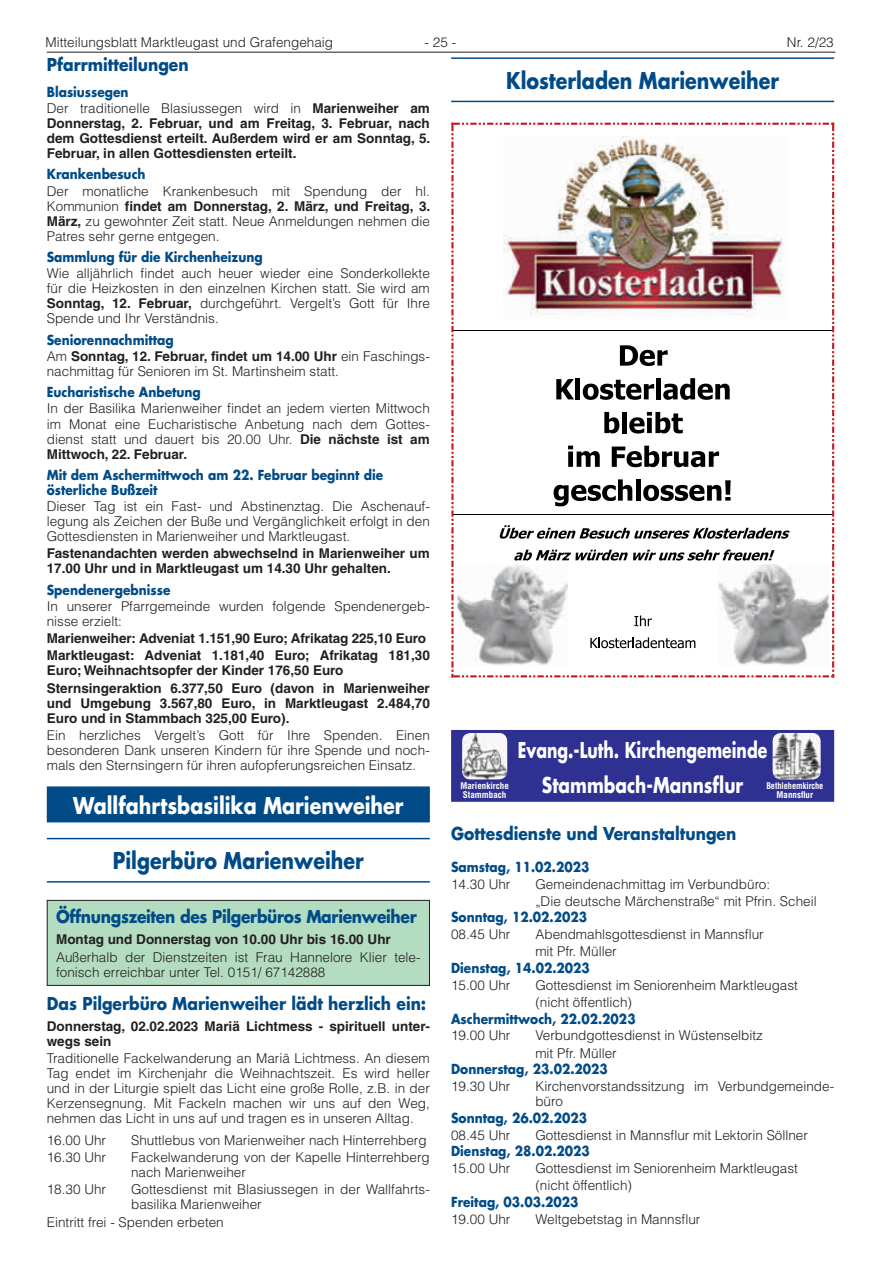
<style>
.page{position:relative;width:881px;height:1263px;background:#fff}
.page>*{position:absolute;margin:0;border:0;box-sizing:border-box;transform-origin:0 0}
.t1{font:700 22.5px "Futura LT";color:#004b87;scale:.85 1}
.t2{font:700 22.5px "Futura LT";color:#fff;scale:.85 1}
.t3{font:700 21.3px "Futura LT";color:#fff;scale:.74 1}
.t4{font:700 21.3px "Futura LT";color:#fff;scale:.8 1}
.t5{font:700 17.25px "Futura LT";color:#004b87;scale:.9 1}
.t6{font:700 17.25px "Futura LT";letter-spacing:-.02em;color:#004b87;scale:.9 1}
.t7{font:300 13.5px/15px "Helvetica LT";color:#231f20}
.t8{font:700 13.5px/15px "Helvetica LT";color:#231f20}
.t9{font:700 13.5px/15px "Futura LT";color:#004b87;scale:.9 1}
.t10{font:700 condensed 9px/8.7px "Helvetica LT";color:#fff;text-align:center;scale:.92 1}
.t11{font:700 condensed 9px "Helvetica LT";color:#fff}
.s1{font-weight:300}
.s2{font-weight:700}
</style>
<div class="page">
<hr style="left:47px;top:52px;width:788px;height:1px;background:#231f20">
<hr style="left:451px;top:57px;width:382px;height:2px;background:#004b87">
<hr style="left:451px;top:101px;width:382px;height:1px;background:#004b87">
<svg style="left:451px;top:123px;width:382px;height:554px"></svg>
<div style="left:451px;top:730px;width:382px;height:36px;background:#2e3092"></div>
<div style="left:451px;top:765px;width:382px;height:37px;background:#2e3092"></div>
<img style="left:772px;top:733px;width:48px;height:46px">
<img style="left:462px;top:733px;width:45px;height:46px">
<div style="left:47px;top:786px;width:382px;height:36px;background:#004b87"></div>
<hr style="left:47px;top:838px;width:382px;height:1px;background:#004b87">
<hr style="left:47px;top:881px;width:382px;height:2px;background:#004b87">
<div style="left:47px;top:900px;width:382px;height:85px;background:#b3dcc0"></div>
<div style="left:47px;top:900px;width:382px;height:86px;border:1px solid #231f20"></div>
<p class="t7" style="left:45px;top:34px;width:289px">Mitteilungsblatt Marktleugast und Grafengehaig</p>
<p class="t7" style="left:424px;top:34px;width:33px">- 25 -</p>
<p class="t7" style="left:786px;top:34px;width:48px">Nr. 2/23</p>
<h1 class="t1" style="left:506px;top:65px;width:322px">Klosterladen Marienweiher</h1>
<p class="t5" style="left:47px;top:53px;width:159px">Pfarrmitteilungen</p>
<p class="t9" style="left:47px;top:84px;width:92px">Blasiussegen</p>
<p class="t8" style="left:47px;top:100px;width:385px;text-align:justify"><span class="s1">Der traditionelle Blasiussegen wird in</span> Marienweiher am Donnerstag, 2. Februar, und am Freitag, 3. Februar, nach dem Gottesdienst erteilt. Außerdem wird er am Sonntag, 5.<br>Februar, in allen Gottesdiensten erteilt.</p>
<p class="t9" style="left:47px;top:167px;width:111px">Krankenbesuch</p>
<p class="t7" style="left:47px;top:183px;width:385px;text-align:justify">Der monatliche Krankenbesuch mit Spendung der hl.<br>Kommunion <span class="s2">findet am Donnerstag, 2. März, und Freitag, 3.<br>März,</span> zu gewohnter Zeit statt. Neue Anmeldungen nehmen die Patres sehr gerne entgegen.</p>
<p class="t9" style="left:47px;top:249px;width:241px">Sammlung für die Kirchenheizung</p>
<p class="t7" style="left:47px;top:266px;width:384px;text-align:justify">Wie alljährlich findet auch heuer wieder eine Sonderkollekte für die Heizkosten in den einzelnen Kirchen statt. Sie wird am <span class="s2">Sonntag, 12. Februar,</span> durchgeführt. Vergelt’s Gott für Ihre Spende und Ihr Verständnis.</p>
<p class="t9" style="left:47px;top:332px;width:142px">Seniorennachmittag</p>
<p class="t7" style="left:47px;top:348px;width:384px">Am <span class="s2">Sonntag, 12. Februar, findet um 14.00 Uhr</span> ein Faschings&shy;nachmittag für Senioren im St. Martinsheim statt.</p>
<p class="t9" style="left:47px;top:385px;width:172px">Eucharistische Anbetung</p>
<p class="t7" style="left:47px;top:401px;width:384px;text-align:justify">In der Basilika Marienweiher findet an jedem vierten Mittwoch im Monat eine Eucharistische Anbetung nach dem Gottes&shy;dienst statt und dauert bis 20.00 Uhr. <span class="s2">Die nächste ist am Mittwoch, 22. Februar.</span></p>
<p class="t9" style="left:47px;top:467px;width:375px">Mit dem Aschermittwoch am 22. Februar beginnt die österliche Bußzeit</p>
<p class="t7" style="left:47px;top:499px;width:384px;text-align:justify">Dieser Tag ist ein Fast- und Abstinenztag. Die Aschenauf&shy;legung als Zeichen der Buße und Vergänglichkeit erfolgt in den Gottesdiensten in Marienweiher und Marktleugast.</p>
<p class="t8" style="left:47px;top:546px;width:384px">Fastenandachten werden abwechselnd in Marienweiher um<br>17.00 Uhr und in Marktleugast um 14.30 Uhr gehalten.</p>
<p class="t9" style="left:47px;top:582px;width:139px">Spendenergebnisse</p>
<p class="t7" style="left:47px;top:598px;width:384px">In unserer Pfarrgemeinde wurden folgende Spendenergeb&shy;nisse erzielt:</p>
<p class="t8" style="left:47px;top:630px;width:384px;line-height:17.1px">Marienweiher: Adveniat 1.151,90 Euro; Afrikatag 225,10 Euro<br>Marktleugast: Adveniat 1.181,40 Euro; Afrikatag 181,30</p>
<p class="t8" style="left:47px;top:662px;width:384px;line-height:17.1px">Euro; Weihnachtsopfer der Kinder 176,50 Euro<br>Sternsingeraktion 6.377,50 Euro (davon in Marienweiher</p>
<p class="t8" style="left:47px;top:695px;width:384px">und Umgebung 3.567,80 Euro, in Marktleugast 2.484,70<br>Euro und in Stammbach 325,00 Euro).</p>
<p class="t7" style="left:47px;top:727px;width:384px;text-align:justify">Ein herzliches Vergelt’s Gott für Ihre Spenden. Einen besonderen Dank unseren Kindern für ihre Spende und noch&shy;mals den Sternsingern für ihren aufopferungsreichen Einsatz.</p>
<h1 class="t2" style="left:73px;top:790px;width:390px">Wallfahrtsbasilika Marienweiher</h1>
<h1 class="t1" style="left:113px;top:846px;width:296px">Pilgerbüro Marienweiher</h1>
<p class="t6" style="left:56px;top:905px;width:402px">Öffnungszeiten des Pilgerbüros Marienweiher</p>
<p class="t8" style="left:56px;top:932px;width:336px">Montag und Donnerstag von 10.00 Uhr bis 16.00 Uhr</p>
<p class="t7" style="left:56px;top:949px;width:366px">Außerhalb der Dienstzeiten ist Frau Hannelore Klier tele&shy;fonisch erreichbar unter Tel. 0151/ 67142888</p>
<p class="t5" style="left:47px;top:992px;width:423px">Das Pilgerbüro Marienweiher lädt herzlich ein:</p>
<p class="t8" style="left:47px;top:1018px;width:384px">Donnerstag, 02.02.2023 Mariä Lichtmess - spirituell unter&shy;wegs sein</p>
<p class="t7" style="left:47px;top:1051px;width:384px;text-align:justify">Traditionelle Fackelwanderung an Mariä Lichtmess. An diesem Tag endet im Kirchenjahr die Weihnachtszeit. Es wird heller und in der Liturgie spielt das Licht eine große Rolle, z.B. in der Kerzensegnung. Mit Fackeln machen wir uns auf den Weg, nehmen das Licht in uns auf und tragen es in unseren Alltag.</p>
<p class="t7" style="left:47px;top:1133px;width:61px">16.00 Uhr</p>
<p class="t7" style="left:131px;top:1133px;width:297px">Shuttlebus von Marienweiher nach Hinterrehberg</p>
<p class="t7" style="left:47px;top:1149px;width:61px">16.30 Uhr</p>
<p class="t7" style="left:131px;top:1149px;width:300px">Fackelwanderung von der Kapelle Hinterrehberg nach Marienweiher</p>
<p class="t7" style="left:47px;top:1181px;width:61px">18.30 Uhr</p>
<p class="t7" style="left:131px;top:1181px;width:300px">Gottesdienst mit Blasiussegen in der Wallfahrts&shy;basilika Marienweiher</p>
<p class="t7" style="left:47px;top:1214px;width:178px">Eintritt frei - Spenden erbeten</p>
<h2 class="t3" style="left:517px;top:735px;width:338px">Evang.-Luth. Kirchengemeinde</h2>
<p class="t11" style="left:460px;top:780px;width:50px">Marienkirche</p>
<h2 class="t4" style="left:541px;top:771px;width:253px">Stammbach-Mannsflur</h2>
<p class="t11" style="left:463px;top:789px;width:45px">Stammbach</p>
<p class="t10" style="left:766px;top:782px;width:63px">Bethlehemkirche<br>Mannsflur</p>
<p class="t5" style="left:451px;top:822px;width:318px">Gottesdienste und Veranstaltungen</p>
<p class="t9" style="left:451px;top:859px;width:155px">Samstag, 11.02.2023</p>
<p class="t7" style="left:451px;top:876px;width:61px">14.30 Uhr</p>
<p class="t7" style="left:535px;top:875px;width:283px;line-height:17.1px">Gemeindenachmittag im Verbundbüro:<br>„Die deutsche Märchenstraße“ mit Pfrin. Scheil</p>
<p class="t9" style="left:451px;top:910px;width:152px">Sonntag, 12.02.2023</p>
<p class="t7" style="left:451px;top:927px;width:61px">08.45 Uhr</p>
<p class="t7" style="left:535px;top:926px;width:230px;line-height:17.1px">Abendmahlsgottesdienst in Mannsflur mit Pfr. Müller</p>
<p class="t9" style="left:451px;top:960px;width:156px">Dienstag, 14.02.2023</p>
<p class="t7" style="left:451px;top:977px;width:61px">15.00 Uhr</p>
<p class="t7" style="left:535px;top:976px;width:264px;line-height:17.1px">Gottesdienst im Seniorenheim Marktleugast (nicht öffentlich)</p>
<p class="t9" style="left:451px;top:1011px;width:206px">Aschermittwoch, 22.02.2023</p>
<p class="t7" style="left:451px;top:1028px;width:61px">19.00 Uhr</p>
<p class="t7" style="left:535px;top:1027px;width:229px;line-height:17.1px">Verbundgottesdienst in Wüstenselbitz mit Pfr. Müller</p>
<p class="t9" style="left:451px;top:1062px;width:176px">Donnerstag, 23.02.2023</p>
<p class="t7" style="left:451px;top:1079px;width:61px">19.30 Uhr</p>
<p class="t7" style="left:535px;top:1079px;width:300px">Kirchenvorstandssitzung im Verbundgemeinde&shy;büro</p>
<p class="t9" style="left:451px;top:1110px;width:152px">Sonntag, 26.02.2023</p>
<p class="t7" style="left:451px;top:1127px;width:61px">08.45 Uhr</p>
<p class="t7" style="left:535px;top:1127px;width:274px">Gottesdienst in Mannsflur mit Lektorin Söllner</p>
<p class="t9" style="left:451px;top:1144px;width:156px">Dienstag, 28.02.2023</p>
<p class="t7" style="left:451px;top:1161px;width:61px">15.00 Uhr</p>
<p class="t7" style="left:535px;top:1160px;width:264px;line-height:17.1px">Gottesdienst im Seniorenheim Marktleugast (nicht öffentlich)</p>
<p class="t9" style="left:451px;top:1194px;width:143px">Freitag, 03.03.2023</p>
<p class="t7" style="left:451px;top:1211px;width:61px">19.00 Uhr</p>
<p class="t7" style="left:535px;top:1211px;width:166px">Weltgebetstag in Mannsflur</p>
</div>
